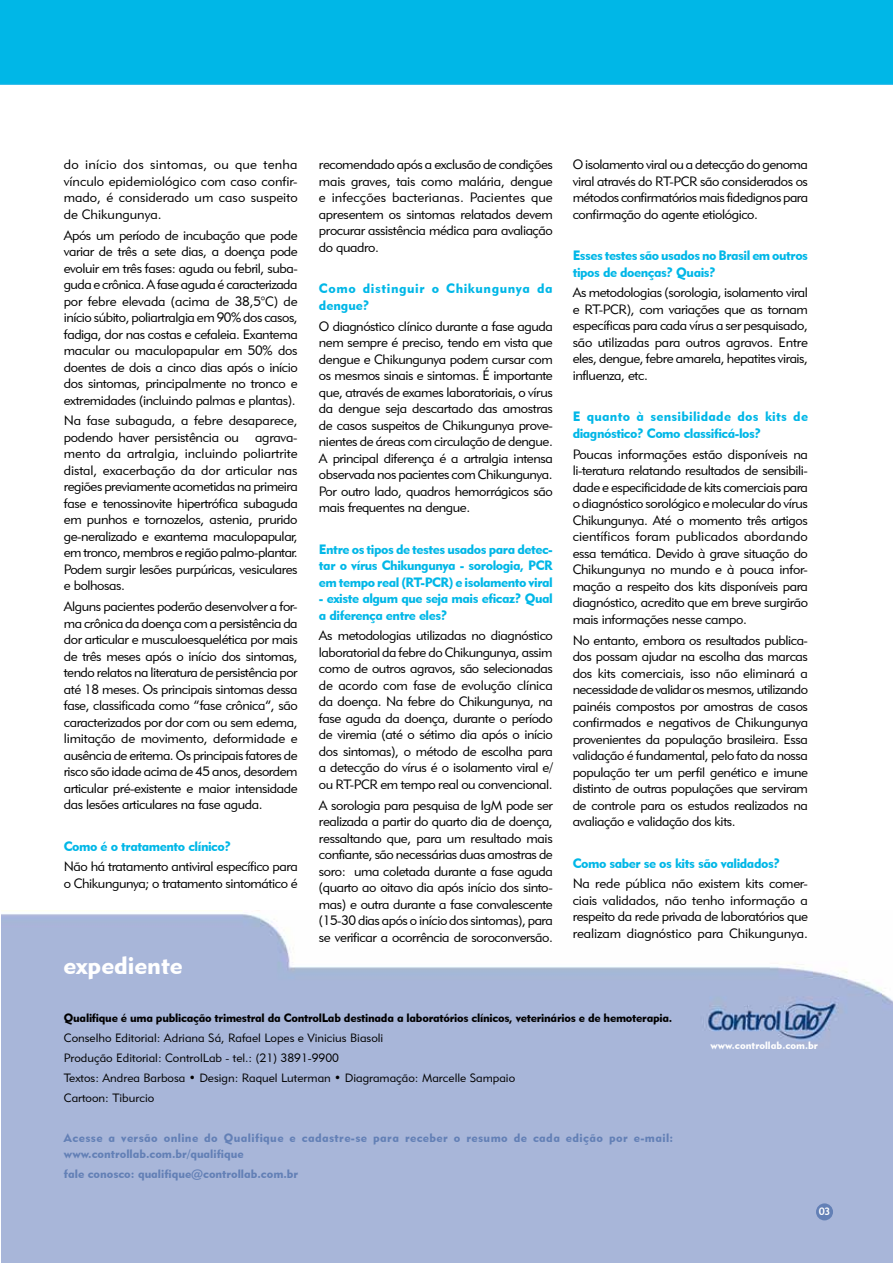
<style>
.page{position:relative;width:893px;height:1263px;background:#fff}
.page>*{position:absolute;margin:0;border:0;box-sizing:border-box;transform-origin:0 0}
.t1{font:24.75px "Geometric 415 BT Black A";color:#fff}
.t2{font:13.5px/16.5px "Geometric 415 BT Lite A";letter-spacing:-.03em;color:#000;text-align:justify}
.t3{font:13.5px/16.5px "Geometric 415 BT Black A";letter-spacing:-.03em;color:#00b7e7}
.t4{font:13.5px/16.5px "Geometric 415 BT Black A";letter-spacing:.045em;color:#00b7e7}
.t5{font:12px/20px "Geometric 415 BT Lite A";color:#000}
.t6{font:12px/15.8px "Geometric 415 BT Black A";letter-spacing:.035em;color:#6380b6}
.t7{font:12px "Geometric 415 BT Black A";letter-spacing:-.02em;color:#000}
.t8{font:12px "Geometric 415 BT Black A";color:#6380b6}
.t9{font:10.5px "Geometric 415 BT Black A";color:#fff}
.t10{font:700 10.5px "Trebuchet MS";color:#fff}
</style>
<div class="page">
<img style="left:1px;top:910px;width:892px;height:353px">
<div style="left:0;top:0;width:893px;height:85px;background:#00b7e7"></div>
<div style="left:816px;top:1203px;width:17px;height:17px;background:#6380b6;border-radius:50%"></div>
<p class="t2" style="left:64px;top:156px;width:235px">do início dos sintomas, ou que tenha vínculo epidemiológico com caso confir&shy;mado, é considerado um caso suspeito de Chikungunya.</p>
<p class="t2" style="left:64px;top:226px;width:236px">Após um período de incubação que pode variar de três a sete dias, a doença pode evoluir em três fases: aguda ou febril, suba&shy;guda e crônica. A fase aguda é caracterizada por febre elevada (acima de 38,5°C) de início súbito, poliartralgia em 90% dos casos, fadiga, dor nas costas e cefaleia. Exantema macular ou maculopapular em 50% dos doentes de dois a cinco dias após o início dos sintomas, principalmente no tronco e extremidades (incluindo palmas e plantas).</p>
<p class="t2" style="left:64px;top:412px;width:235px">Na fase subaguda, a febre desaparece, podendo haver persistência ou agrava&shy;mento da artralgia, incluindo poliartrite distal, exacerbação da dor articular nas regiões previamente acometidas na primeira fase e tenossinovite hipertrófica subaguda em punhos e tornozelos, astenia, prurido ge-neralizado e exantema maculopapular, em tronco, membros e região palmo-plantar.<br>Podem surgir lesões purpúricas, vesiculares e bolhosas.</p>
<p class="t2" style="left:64px;top:598px;width:235px">Alguns pacientes poderão desenvolver a for&shy;ma crônica da doença com a persistência da dor articular e musculoesquelética por mais de três meses após o início dos sintomas, tendo relatos na literatura de persistência por até 18 meses. Os principais sintomas dessa fase, classificada como “fase crônica”, são caracterizados por dor com ou sem edema, limitação de movimento, deformidade e ausência de eritema. Os principais fatores de risco são idade acima de 45 anos, desordem articular pré-existente e maior intensidade das lesões articulares na fase aguda.</p>
<p class="t3" style="left:64px;top:837px;width:169px">Como é o tratamento clínico?</p>
<p class="t2" style="left:64px;top:858px;width:235px">Não há tratamento antiviral específico para o Chikungunya; o tratamento sintomático é</p>
<p class="t2" style="left:319px;top:156px;width:235px">recomendado após a exclusão de condições mais graves, tais como malária, dengue e infecções bacterianas. Pacientes que apresentem os sintomas relatados devem procurar assistência médica para avaliação do quadro.</p>
<p class="t4" style="left:319px;top:280px;width:235px">Como distinguir o Chikungunya da dengue?</p>
<p class="t2" style="left:319px;top:317px;width:235px">O diagnóstico clínico durante a fase aguda nem sempre é preciso, tendo em vista que dengue e Chikungunya podem cursar com os mesmos sinais e sintomas. É importante que, através de exames laboratoriais, o vírus da dengue seja descartado das amostras de casos suspeitos de Chikungunya prove&shy;nientes de áreas com circulação de dengue.<br>A principal diferença é a artralgia intensa observada nos pacientes com Chikungunya.<br>Por outro lado, quadros hemorrágicos são mais frequentes na dengue.</p>
<p class="t3" style="left:319px;top:540px;width:235px;text-align:justify">Entre os tipos de testes usados para detec&shy;tar o vírus Chikungunya - sorologia, PCR em tempo real (RT-PCR) e isolamento viral</p>
<p class="t3" style="left:319px;top:590px;width:235px">- existe algum que seja mais eficaz? Qual a diferença entre eles?</p>
<p class="t2" style="left:319px;top:627px;width:235px">As metodologias utilizadas no diagnóstico laboratorial da febre do Chikungunya, assim como de outros agravos, são selecionadas de acordo com fase de evolução clínica da doença. Na febre do Chikungunya, na fase aguda da doença, durante o período de viremia (até o sétimo dia após o início dos sintomas), o método de escolha para a detecção do vírus é o isolamento viral e/ ou RT-PCR em tempo real ou convencional.</p>
<p class="t2" style="left:319px;top:796px;width:235px">A sorologia para pesquisa de IgM pode ser realizada a partir do quarto dia de doença, ressaltando que, para um resultado mais confiante, são necessárias duas amostras de soro: uma coletada durante a fase aguda (quarto ao oitavo dia após início dos sinto&shy;mas) e outra durante a fase convalescente (15-30 dias após o início dos sintomas), para se verificar a ocorrência de soroconversão.</p>
<p class="t2" style="left:573px;top:156px;width:237px">O isolamento viral ou a detecção do genoma viral através do RT-PCR são considerados os métodos confirmatórios mais fidedignos para confirmação do agente etiológico.</p>
<p class="t3" style="left:573px;top:247px;width:237px">Esses testes são usados no Brasil em outros tipos de doenças? Quais?</p>
<p class="t2" style="left:573px;top:284px;width:237px">As metodologias (sorologia, isolamento viral e RT-PCR), com variações que as tornam específicas para cada vírus a ser pesquisado, são utilizadas para outros agravos. Entre eles, dengue, febre amarela, hepatites virais, influenza, etc.</p>
<p class="t3" style="left:573px;top:408px;width:237px">E quanto à sensibilidade dos kits de diagnóstico? Como classificá-los?</p>
<p class="t2" style="left:573px;top:446px;width:237px">Poucas informações estão disponíveis na li-teratura relatando resultados de sensibili&shy;dade e especificidade de kits comerciais para o diagnóstico sorológico e molecular do vírus Chikungunya. Até o momento três artigos científicos foram publicados abordando essa temática. Devido à grave situação do Chikungunya no mundo e à pouca infor&shy;mação a respeito dos kits disponíveis para diagnóstico, acredito que em breve surgirão mais informações nesse campo.</p>
<p class="t2" style="left:573px;top:631px;width:237px">No entanto, embora os resultados publica&shy;dos possam ajudar na escolha das marcas dos kits comerciais, isso não eliminará a necessidade de validar os mesmos, utilizando painéis compostos por amostras de casos confirmados e negativos de Chikungunya provenientes da população brasileira. Essa validação é fundamental, pelo fato da nossa população ter um perfil genético e imune distinto de outras populações que serviram de controle para os estudos realizados na avaliação e validação dos kits.</p>
<p class="t3" style="left:573px;top:854px;width:209px">Como saber se os kits são validados?</p>
<p class="t2" style="left:573px;top:875px;width:237px">Na rede pública não existem kits comer&shy;ciais validados, não tenho informação a respeito da rede privada de laboratórios que realizam diagnóstico para Chikungunya.</p>
<h1 class="t1" style="left:63px;top:950px;width:121px">expediente</h1>
<p class="t7" style="left:64px;top:1010px;width:610px">Qualifique é uma publicação trimestral da ControlLab destinada a laboratórios clínicos, veterinários e de hemoterapia.</p>
<p class="t5" style="left:64px;top:1028px;width:453px">Conselho Editorial: Adriana Sá, Rafael Lopes e Vinicius Biasoli<br>Produção Editorial: ControlLab - tel.: (21) 3891-9900<br>Textos: Andrea Barbosa • Design: Raquel Luterman • Diagramação: Marcelle Sampaio Cartoon: Tiburcio</p>
<p class="t6" style="left:64px;top:1130px;width:611px">Acesse a versão online do Qualifique e cadastre-se para receber o resumo de cada edição por e-mail: www.controllab.com.br/qualifique</p>
<p class="t8" style="left:64px;top:1166px;width:236px">fale conosco: qualifique@controllab.com.br</p>
<p class="t9" style="left:711px;top:1039px;width:109px">www.controllab.com.br</p>
<p class="t10" style="left:819px;top:1204px;width:13px">03</p>
</div>
